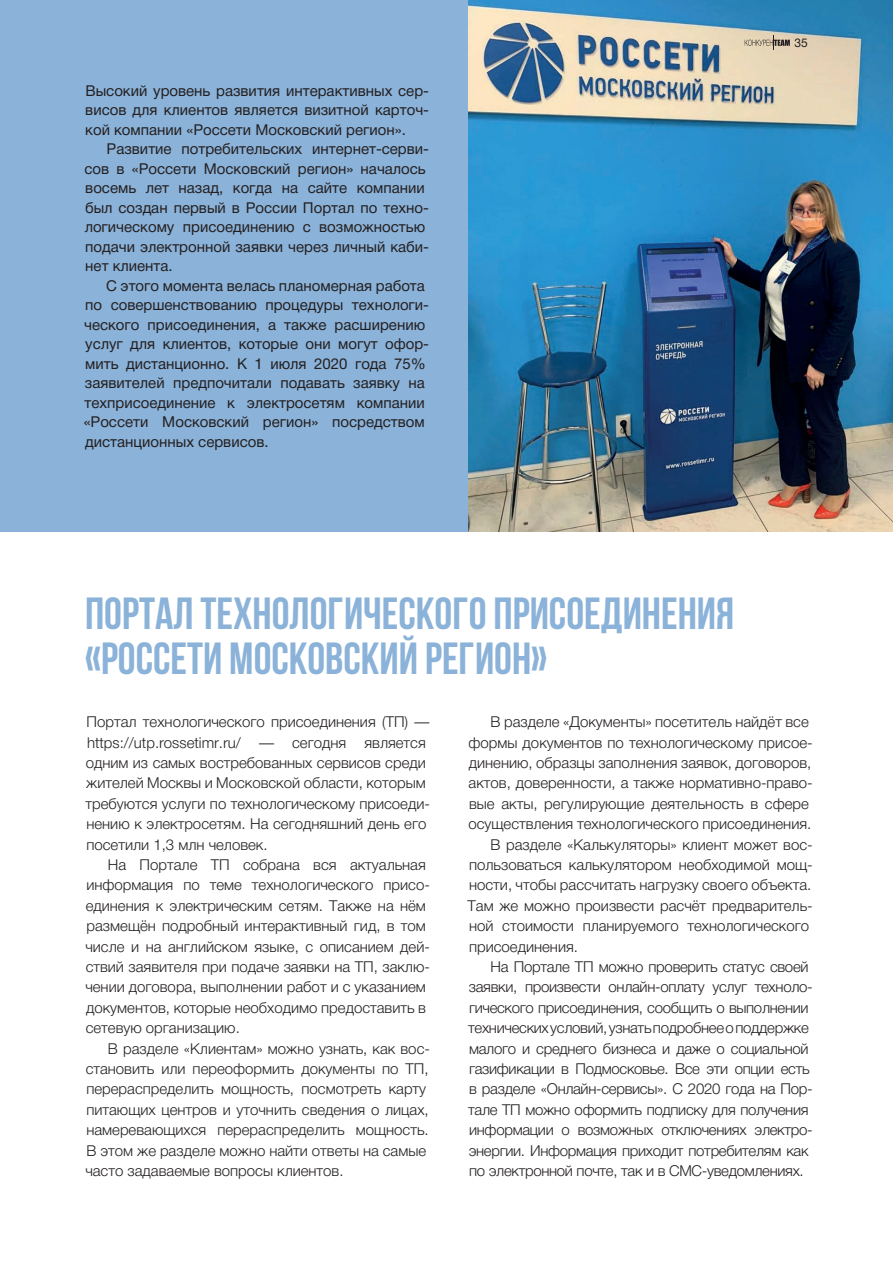
<style>
.page{position:relative;width:893px;height:1263px;background:#fff}
.page>*{position:absolute;margin:0;border:0;box-sizing:border-box;transform-origin:0 0}
.Выделение_сноски_в_с{font:700 45px/45px "Bebas Neue";color:#8bb2d8}
.t1{font:300 15px/20.4px "Helvetica Neue Cyr";color:#231f20}
.t2{font:15px/19.5px "Helvetica Neue Cyr";color:#231f20}
.t3{font:300 15px/20.4px "Helvetica Neue Cyr";letter-spacing:-.02em;color:#231f20}
.t4{font:12px "Helvetica Neue Cyr";color:#231f20}
</style>
<div class="page">
<div style="left:0;top:0;width:469px;height:531px;background:#8bb2d8"></div>
<img style="left:469px;top:0;width:424px;height:531px">
<svg style="left:745px;top:36px;width:45px;height:14px"></svg>
<p class="t2" style="left:85px;top:81px;width:345px;text-align:justify">Высокий уровень развития интерактивных сер&shy;висов для клиентов является визитной карточ&shy;кой компании «Россети Московский регион».</p>
<p class="t2" style="left:85px;top:139px;width:346px;text-indent:22px">Развитие потребительских интернет-серви&shy;сов в «Россети Московский регион» началось восемь лет назад, когда на сайте компании был создан первый в России Портал по техно&shy;логическому присоединению с возможностью подачи электронной заявки через личный каби&shy;нет клиента.</p>
<p class="t2" style="left:84px;top:276px;width:347px;text-indent:22px">С этого момента велась планомерная работа по совершенствованию процедуры технологи&shy;ческого присоединения, а также расширению услуг для клиентов, которые они могут офор&shy;мить дистанционно. К 1 июля 2020 года 75% заявителей предпочитали подавать заявку на техприсоединение к электросетям компании «Россети Московский регион» посредством дистанционных сервисов.</p>
<p class="Выделение_сноски_в_с" style="left:85px;top:591px;width:651px">Портал технологического присоединения «Россети Московский регион»</p>
<p class="t4" style="left:795px;top:36px;width:15px">35</p>
<p class="t1" style="left:86px;top:712px;width:346px">Портал технологического присоединения (ТП) — https://utp.rossetimr.ru/ — сегодня является одним из самых востребованных сервисов среди жителей Москвы и Московской области, которым требуются услуги по технологическому присоеди&shy;нению к электросетям. На сегодняшний день его посетили 1,3 млн человек.</p>
<p class="t1" style="left:85px;top:854px;width:346px;text-indent:23px">На Портале ТП собрана вся актуальная информация по теме технологического присо&shy;единения к электрическим сетям. Также на нём размещён подробный интерактивный гид, в том числе и на английском языке, с описанием дей&shy;ствий заявителя при подаче заявки на ТП, заклю&shy;чении договора, выполнении работ и с указанием документов, которые необходимо предоставить в сетевую организацию.</p>
<p class="t1" style="left:85px;top:1038px;width:346px;text-indent:23px">В разделе «Клиентам» можно узнать, как вос&shy;становить или переоформить документы по ТП, перераспределить мощность, посмотреть карту питающих центров и уточнить сведения о лицах, намеревающихся перераспределить мощность.<br>В этом же разделе можно найти ответы на самые часто задаваемые вопросы клиентов.</p>
<p class="t1" style="left:468px;top:712px;width:346px;text-indent:22px">В разделе «Документы» посетитель найдёт все формы документов по технологическому присое&shy;динению, образцы заполнения заявок, договоров, актов, доверенности, а также нормативно-право&shy;вые акты, регулирующие деятельность в сфере осуществления технологического присоединения.</p>
<p class="t1" style="left:468px;top:834px;width:347px;text-indent:23px">В разделе «Калькуляторы» клиент может вос&shy;пользоваться калькулятором необходимой мощ&shy;ности, чтобы рассчитать нагрузку своего объекта.<br>Там же можно произвести расчёт предваритель&shy;ной стоимости планируемого технологического присоединения.</p>
<p class="t3" style="left:468px;top:956px;width:346px;text-indent:22px">На Портале ТП можно проверить статус своей заявки, произвести онлайн-оплату услуг техноло&shy;гического присоединения, сообщить о выполнении технических условий, узнать подробнее о поддержке малого и среднего бизнеса и даже о социальной газификации в Подмосковье. Все эти опции есть в разделе «Онлайн-сервисы». С 2020 года на Пор&shy;тале ТП можно оформить подписку для получения информации о возможных отключениях электро&shy;энергии. Информация приходит потребителям как по электронной почте, так и в СМС-уведомлениях.</p>
</div>
